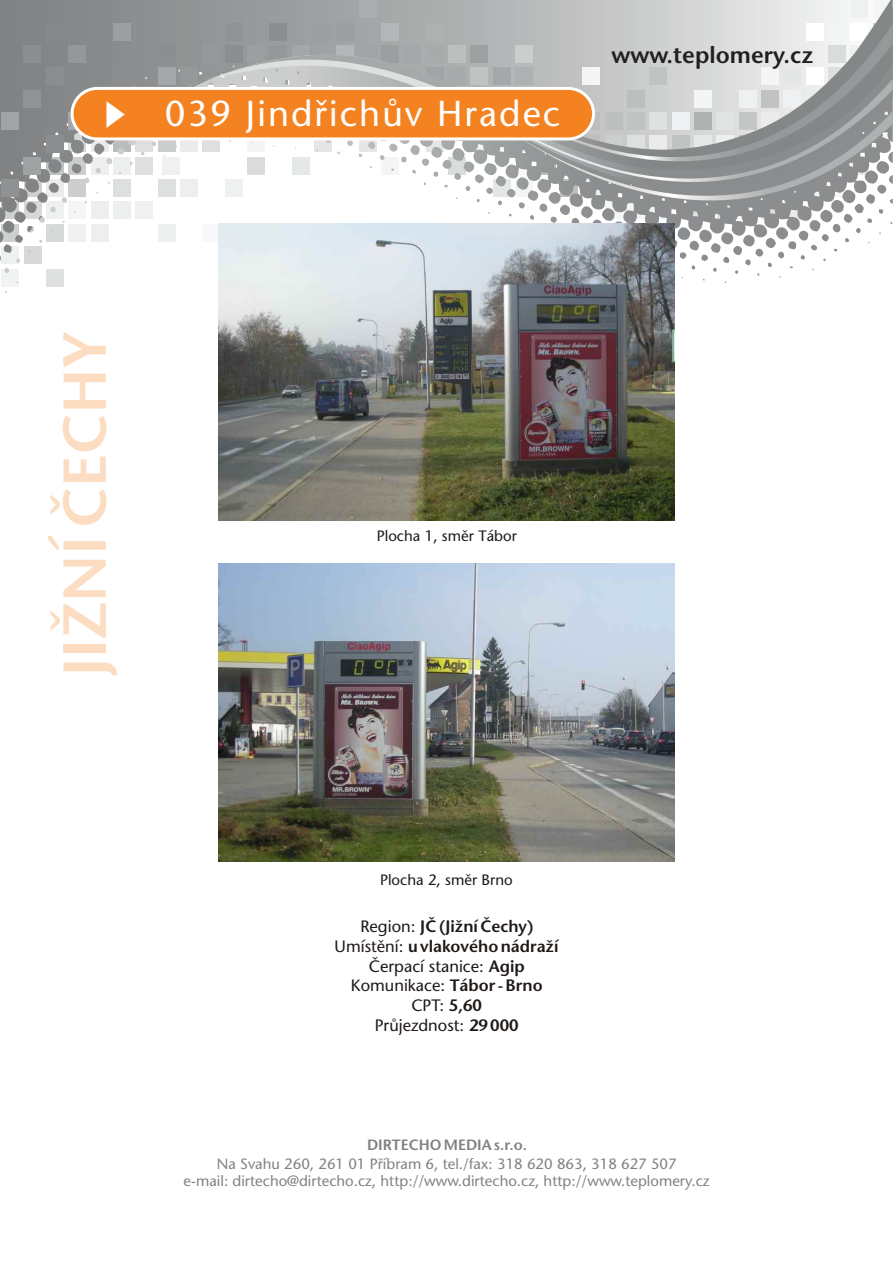
<style>
.page{position:relative;width:893px;height:1263px;background:#fff}
.page>*{position:absolute;margin:0;border:0;box-sizing:border-box;transform-origin:0 0}
.t1{font:600 60.6px "Stone Sans CE";color:#fdddc1}
.t2{font:36px "Stone Sans CE";letter-spacing:.055em;color:#fff}
.t3{font:600 23.25px "Stone Sans CE";color:#231f20}
.t4{font:16.5px/19.8px "Stone Sans CE";color:#1f1a17;text-align:center}
.t5{font:15px "Stone Sans CE";color:#1f1a17}
.t6{font:14.85px/17.5px "Stone Sans CE";color:#808285;text-align:center}
.t7{font:600 14.85px "Stone Sans CE";color:#808285}
.s1{font-weight:600}
</style>
<div class="page">
<div style="left:46px;top:269px;width:18px;height:18px;background:#dfe0e0"></div>
<div style="left:24px;top:246px;width:18px;height:18px;background:#d7d8d8"></div>
<svg style="left:2px;top:246px;width:17px;height:18px"></svg>
<div style="left:2px;top:269px;width:17px;height:18px;background:#f2f4f4"></div>
<svg style="left:0;top:0;width:870px;height:243px"></svg>
<div style="left:113px;top:23px;width:18px;height:18px;background:#9c9fa0"></div>
<div style="left:46px;top:23px;width:18px;height:18px;background:#86888a"></div>
<div style="left:202px;top:45px;width:18px;height:18px;background:#96999a"></div>
<div style="left:158px;top:45px;width:17px;height:18px;background:#8c8e8f"></div>
<div style="left:24px;top:45px;width:17px;height:18px;background:#8c8e8f"></div>
<div style="left:68px;top:45px;width:18px;height:18px;background:#959899"></div>
<div style="left:180px;top:68px;width:18px;height:17px;background:#96999a"></div>
<div style="left:46px;top:68px;width:18px;height:17px;background:#8b8d8f"></div>
<div style="left:158px;top:68px;width:17px;height:17px;background:#a4a8aa"></div>
<div style="left:113px;top:68px;width:18px;height:17px;background:#8b8d8f"></div>
<div style="left:24px;top:90px;width:17px;height:18px;background:#909293"></div>
<svg style="left:68px;top:112px;width:8px;height:18px"></svg>
<div style="left:46px;top:135px;width:18px;height:17px;background:#8c8e8f"></div>
<div style="left:24px;top:157px;width:17px;height:18px;background:#9fa2a3"></div>
<div style="left:1px;top:179px;width:18px;height:18px;background:#909193"></div>
<div style="left:1px;top:112px;width:18px;height:18px;background:#a1a4a6"></div>
<svg style="left:206px;top:175px;width:306px;height:21px"></svg>
<svg style="left:206px;top:0;width:687px;height:175px"></svg>
<svg style="left:459px;top:24px;width:434px;height:142px;background:#c9cbcb"></svg>
<svg style="left:512px;top:189px;width:381px;height:45px"></svg>
<svg style="left:475px;top:79px;width:418px;height:110px;background:#aeb0b1"></svg>
<div style="left:71px;top:87px;width:524px;height:53px;background:#f58220;border:3px solid #fff;border-radius:25px"></div>
<svg style="left:106px;top:101px;width:19px;height:27px"></svg>
<img style="left:219px;top:564px;width:455px;height:297px">
<img style="left:219px;top:223px;width:455px;height:298px">
<h2 class="t2" style="left:165px;top:100px;width:397px">039 Jindřichův Hradec</h2>
<h3 class="t3" style="left:611px;top:46px;width:203px">www.teplomery.cz</h3>
<h1 class="t1" style="left:61px;top:676px;width:347px;rotate:-90deg">JIŽNÍ ČECHY</h1>
<p class="t5" style="left:377px;top:530px;width:142px">Plocha 1, směr Tábor</p>
<p class="t5" style="left:380px;top:874px;width:134px">Plocha 2, směr Brno</p>
<p class="t4" style="left:335px;top:918px;width:225px">Region: <span class="s1">JČ (Jižní Čechy)<br></span>Umístění: <span class="s1">u vlakového nádraží<br></span>Čerpací stanice: <span class="s1">Agip<br></span>Komunikace: <span class="s1">Tábor - Brno<br></span>CPT: <span class="s1">5,60<br></span>Průjezdnost: <span class="s1">29 000</span></p>
<p class="t7" style="left:367px;top:1138px;width:161px">DIRTECHO MEDIA s.r.o.</p>
<p class="t6" style="left:184px;top:1156px;width:527px">Na Svahu 260, 261 01 Příbram 6, tel./fax: 318 620 863, 318 627 507<br>e-mail: dirtecho@dirtecho.cz, http://www.dirtecho.cz, http://www.teplomery.cz</p>
</div>
